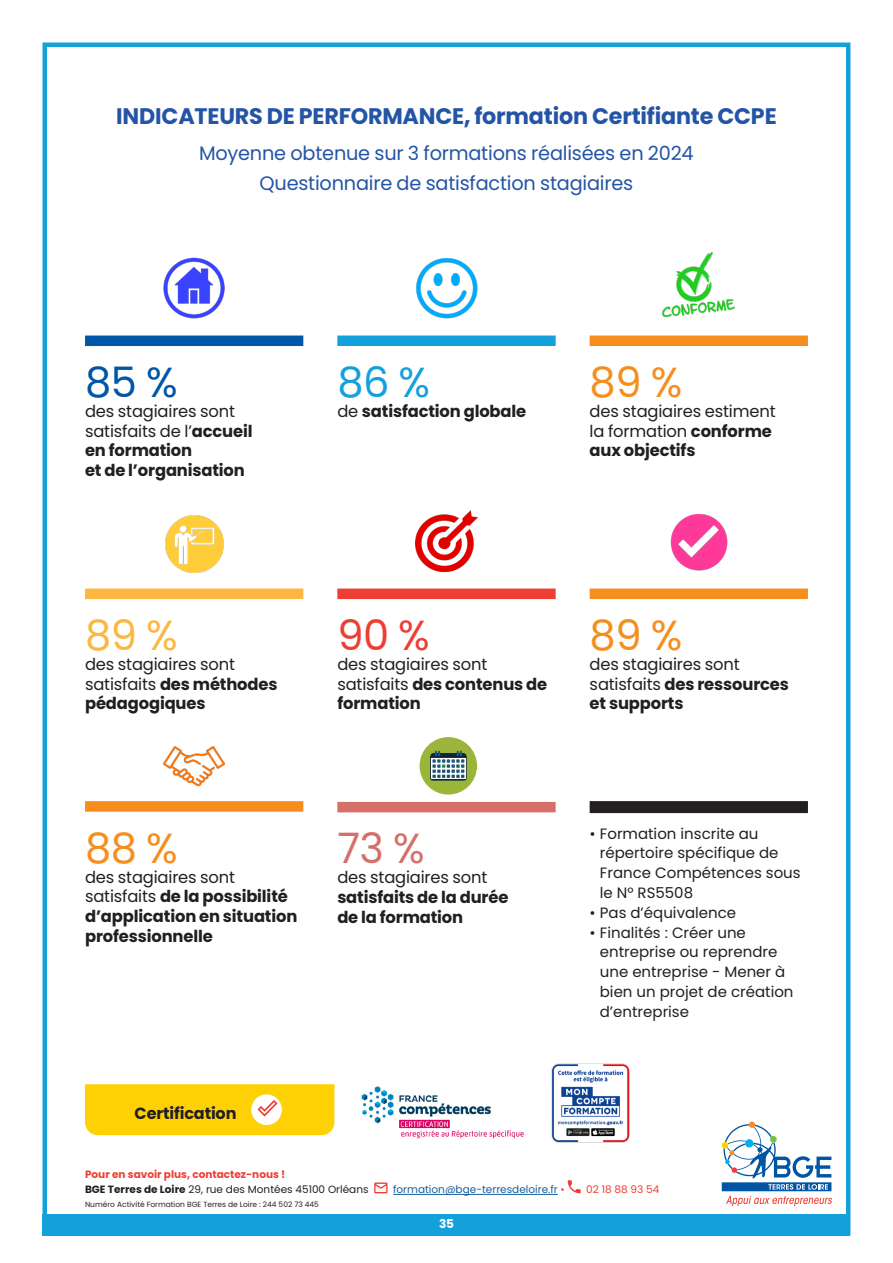
<style>
.page{position:relative;width:893px;height:1263px;background:#fff}
.page>*{position:absolute;margin:0;border:0;box-sizing:border-box;transform-origin:0 0}
.PRES_Titre_page{font:42px "Poppins";color:#f68e1e}
.PRES_Titre_page-2{font:42px "Poppins";color:#14a0db}
.PRES_Titre_page-3{font:42px "Poppins";color:#ee3e34}
.PRES_Titre_page-4{font:42px "Poppins";color:#0156a8}
.PRES_Titre_page-5{font:42px "Poppins";color:#fcb741}
.PRES_Titre_page-6{font:42px "Poppins";color:#d46f6a}
.PRES_Titre_page-7{font:700 22.5px "Poppins";letter-spacing:-.01em;color:#2454a5}
.PRES_Titre_page-8{font:19.5px/30px "Poppins";letter-spacing:-.01em;color:#2454a5;text-align:center}
.PRES_Texte_courant{font:700 16.5px/19.8px "Poppins";letter-spacing:-.01em;color:#231f20}
.PRES_Texte_courant-2{font:16.5px/19.8px "Poppins";letter-spacing:-.01em;color:#231f20}
.t1{font:700 16.2px "Poppins";letter-spacing:-.01em;color:#231f20}
.txt_courant{font:15px/19.8px "Poppins";color:#231f20}
.t2{font:700 12.15px "Poppins";color:#fff}
.t3{font:700 10.5px/15px "Poppins";color:#ee3e34}
.t4{font:10.5px "Poppins";color:#175d9e}
.t5{font:10.5px "Poppins";color:#ee3e34}
.t6{font:7.5px "Poppins";color:#231f20}
.s1{font-weight:400}
.s2{font-weight:700}
.s3{color:#231f20}
.s4{font-weight:400;color:#231f20}
.s5{color:#ee3e34}
</style>
<div class="page">
<div style="left:43px;top:1214px;width:807px;height:21px;background:#14a0db"></div>
<div style="left:43px;top:43px;width:807px;height:1192px;border:4px solid #14a0db"></div>
<hr style="left:393px;top:1194px;width:165px;height:1px;background:#175d9e">
<svg style="left:374px;top:1182px;width:14px;height:11px"></svg>
<svg style="left:568px;top:1180px;width:13px;height:13px"></svg>
<svg style="left:85px;top:1084px;width:249px;height:51px"></svg>
<div style="left:590px;top:801px;width:218px;height:12px;background:#231f20"></div>
<img style="left:551px;top:1063px;width:79px;height:80px">
<img style="left:361px;top:1086px;width:163px;height:53px">
<div style="left:337px;top:335px;width:219px;height:11px;background:#14a0db"></div>
<img style="left:416px;top:258px;width:61px;height:61px">
<div style="left:337px;top:588px;width:219px;height:11px;background:#ee3e34"></div>
<img style="left:416px;top:510px;width:61px;height:61px">
<div style="left:590px;top:335px;width:218px;height:11px;background:#f68e1e"></div>
<img style="left:663px;top:253px;width:72px;height:64px">
<div style="left:590px;top:588px;width:218px;height:11px;background:#f68e1e"></div>
<img style="left:670px;top:514px;width:58px;height:57px">
<div style="left:85px;top:335px;width:218px;height:11px;background:#0156a8"></div>
<img style="left:164px;top:257px;width:61px;height:62px">
<div style="left:85px;top:588px;width:218px;height:11px;background:#fcb741"></div>
<img style="left:165px;top:515px;width:58px;height:58px">
<div style="left:85px;top:801px;width:218px;height:11px;background:#f68e1e"></div>
<img style="left:164px;top:746px;width:61px;height:41px">
<svg style="left:726px;top:1196px;width:106px;height:10px"></svg>
<svg style="left:749px;top:1121px;width:6px;height:7px"></svg>
<div style="left:722px;top:1182px;width:109px;height:9px;background:#0155a5"></div>
<svg style="left:722px;top:1124px;width:109px;height:66px"></svg>
<div style="left:337px;top:802px;width:219px;height:10px;background:#d46f6a"></div>
<div style="left:420px;top:737px;width:57px;height:57px;background:#9bb53b;border-radius:50%"></div>
<svg style="left:430px;top:751px;width:37px;height:30px"></svg>
<p class="PRES_Titre_page-7" style="left:116px;top:103px;width:662px">INDICATEURS DE PERFORMANCE, formation Certifiante CCPE</p>
<p class="PRES_Titre_page-8" style="left:199px;top:138px;width:496px">Moyenne obtenue sur 3 formations réalisées en 2024<br>Questionnaire de satisfaction stagiaires</p>
<p class="PRES_Titre_page-4" style="left:85px;top:358px;width:94px">85 %</p>
<p class="PRES_Texte_courant" style="left:85px;top:401px;width:169px"><span class="s1">des stagiaires sont satisfaits de l’</span>accueil en formation<br>et de l’organisation</p>
<p class="PRES_Titre_page-2" style="left:337px;top:358px;width:94px">86 %</p>
<p class="PRES_Texte_courant" style="left:337px;top:401px;width:190px"><span class="s1">de</span> satisfaction globale</p>
<p class="PRES_Titre_page" style="left:590px;top:358px;width:94px">89 %</p>
<p class="PRES_Texte_courant-2" style="left:590px;top:401px;width:187px">des stagiaires estiment la formation <span class="s2">conforme aux objectifs</span></p>
<p class="PRES_Titre_page-5" style="left:85px;top:611px;width:94px">89 %</p>
<p class="PRES_Texte_courant-2" style="left:85px;top:654px;width:194px">des stagiaires sont satisfaits <span class="s2">des méthodes pédagogiques</span></p>
<p class="PRES_Titre_page-3" style="left:337px;top:611px;width:94px">90 %</p>
<p class="PRES_Texte_courant-2" style="left:337px;top:654px;width:211px">des stagiaires sont satisfaits <span class="s2">des contenus de formation</span></p>
<p class="PRES_Titre_page" style="left:590px;top:611px;width:94px">89 %</p>
<p class="PRES_Texte_courant-2" style="left:590px;top:654px;width:201px">des stagiaires sont satisfaits <span class="s2">des ressources et supports</span></p>
<p class="PRES_Titre_page" style="left:85px;top:824px;width:94px">88 %</p>
<p class="PRES_Texte_courant" style="left:85px;top:867px;width:214px"><span class="s1">des stagiaires sont satisfaits</span> de la possibilité d’application en situation professionnelle</p>
<p class="PRES_Titre_page-6" style="left:337px;top:824px;width:89px">73 %</p>
<p class="PRES_Texte_courant" style="left:337px;top:868px;width:173px"><span class="s1">des stagiaires sont </span>satisfaits de la durée de la formation</p>
<p class="t1" style="left:135px;top:1103px;width:103px">Certification</p>
<p class="txt_courant" style="left:600px;top:823px;width:202px;text-indent:-10px">• Formation inscrite au répertoire spécifique de<br>France Compétences sous le N° RS5508</p>
<p class="txt_courant" style="left:590px;top:903px;width:148px">• Pas d’équivalence</p>
<p class="txt_courant" style="left:600px;top:922px;width:195px;text-indent:-10px">• Finalités : Créer une entreprise ou reprendre une entreprise - Mener à bien un projet de création d’entreprise</p>
<p class="t3" style="left:85px;top:1167px;width:285px">Pour en savoir plus, contactez-nous !<br><span class="s3">BGE Terres de Loire</span> <span class="s4">29, rue des Montées 45100 Orléans</span></p>
<p class="t6" style="left:85px;top:1200px;width:235px">Numéro Activité Formation BGE Terres de Loire : 244 502 73 445</p>
<p class="t4" style="left:393px;top:1183px;width:173px">formation@bge-terresdeloire.fr <span class="s5">•</span></p>
<p class="t5" style="left:586px;top:1183px;width:75px">02 18 88 93 54</p>
<p class="t2" style="left:439px;top:1216px;width:16px">35</p>
</div>
